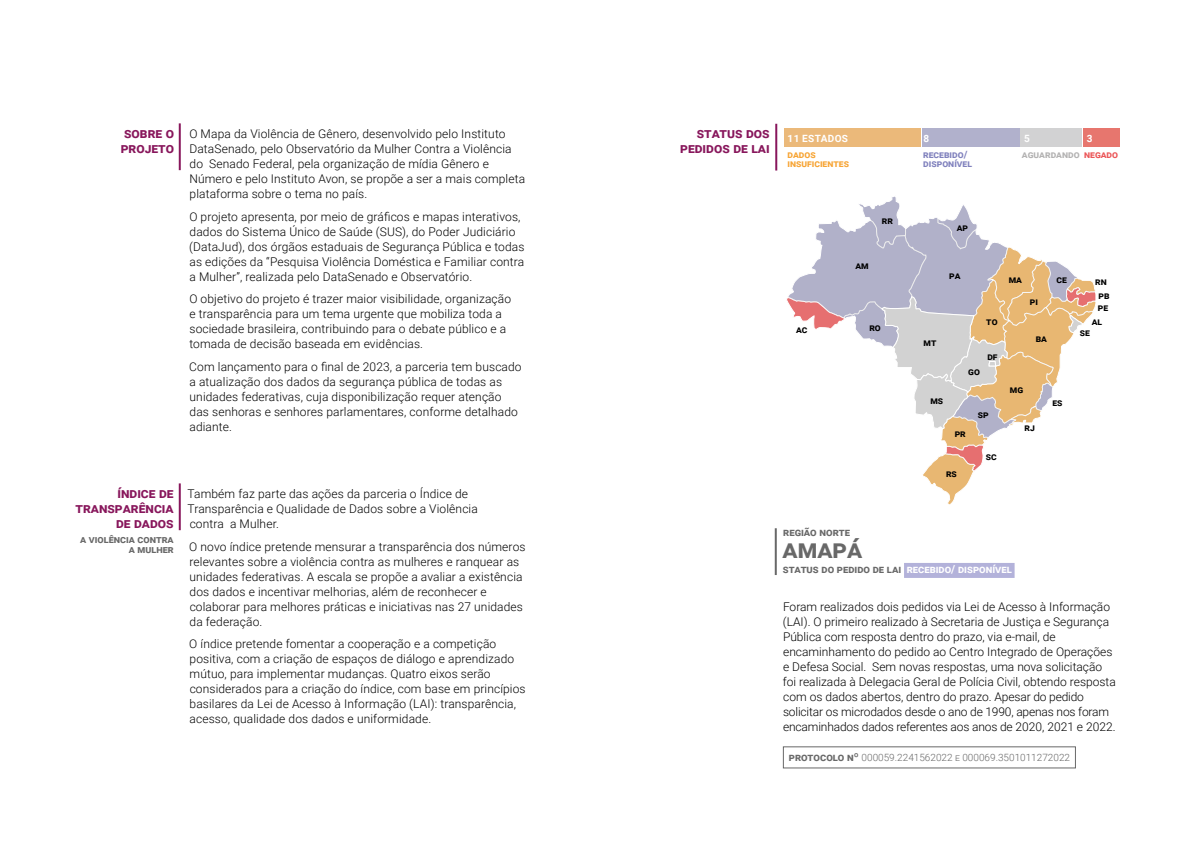
<style>
.page{position:relative;width:1191px;height:842px;background:#fff}
.page>*{position:absolute;margin:0;border:0;box-sizing:border-box;transform-origin:0 0}
.t1{font:700 26px "Roboto";color:#686868}
.t2{font:700 14px/15px "Roboto";color:#88175c;text-align:right}
.t3{font:300 12px/15px "Roboto";letter-spacing:.01em;color:#000}
.t4{font:700 11px "Roboto";color:#686868}
.t5{font:700 10.5px/10px "Roboto";color:#686868;text-align:right}
.t6{font:300 10px "Roboto";color:#686868}
.t7{font:700 10px/9px "Roboto";color:#8081bd}
.t8{font:700 10px/9px "Roboto";color:#f7a433}
.t9{font:700 10px "Roboto";color:#b3b2b2}
.t10{font:700 10px "Roboto";letter-spacing:.035em;color:#fff}
.t11{font:700 9.9px "Roboto";color:#000}
.s1{color:#eb5658}
.s2{color:#fff}
.s3{font-weight:700;font-size:11px}
</style>
<div class="page">
<hr style="left:774px;top:528px;width:2px;height:47px;background:#686868">
<div style="left:922px;top:129px;width:97px;height:18px;background:#b1b1cc"></div>
<div style="left:1020px;top:129px;width:62px;height:18px;background:#d2d2d3"></div>
<hr style="left:775px;top:124px;width:2px;height:47px;background:#88175c">
<svg style="left:787px;top:196px;width:309px;height:309px"></svg>
<div style="left:784px;top:129px;width:137px;height:18px;background:#ebb97a"></div>
<div style="left:1082px;top:129px;width:37px;height:18px;background:#e7766e"></div>
<hr style="left:179px;top:123px;width:2px;height:47px;background:#88175c">
<hr style="left:179px;top:483px;width:2px;height:47px;background:#88175c">
<div style="left:904px;top:563px;width:110px;height:15px;background:#b3b2da"></div>
<div style="left:783px;top:746px;width:293px;height:22px;border:1px solid #686868"></div>
<p class="t2" style="left:121px;top:125px;width:55px;text-align:left">sobre o projeto</p>
<p class="t3" style="left:189px;top:126px;width:337px">O Mapa da Violência de Gênero, desenvolvido pelo Instituto DataSenado, pelo Observatório da Mulher Contra a Violência do Senado Federal, pela organização de mídia Gênero e Número e pelo Instituto Avon, se propõe a ser a mais completa plataforma sobre o tema no país.</p>
<p class="t3" style="left:189px;top:209px;width:337px">O projeto apresenta, por meio de gráficos e mapas interativos, dados do Sistema Único de Saúde (SUS), do Poder Judiciário (DataJud), dos órgãos estaduais de Segurança Pública e todas as edições da “Pesquisa Violência Doméstica e Familiar contra a Mulher”, realizada pelo DataSenado e Observatório.</p>
<p class="t3" style="left:189px;top:291px;width:323px">O objetivo do projeto é trazer maior visibilidade, organização e transparência para um tema urgente que mobiliza toda a sociedade brasileira, contribuindo para o debate público e a tomada de decisão baseada em evidências.</p>
<p class="t3" style="left:189px;top:359px;width:334px">Com lançamento para o final de 2023, a parceria tem buscado a atualização dos dados da segurança pública de todas as unidades federativas, cuja disponibilização requer atenção das senhoras e senhores parlamentares, conforme detalhado adiante.</p>
<p class="t2" style="left:75px;top:485px;width:100px">índice de transparência de dados</p>
<p class="t5" style="left:80px;top:534px;width:95px">a violência contra a mulher</p>
<p class="t3" style="left:188px;top:486px;width:292px">Também faz parte das ações da parceria o Índice de<br>Transparência e Qualidade de Dados sobre a Violência contra a Mulher.</p>
<p class="t3" style="left:189px;top:539px;width:338px">O novo índice pretende mensurar a transparência dos números relevantes sobre a violência contra as mulheres e ranquear as unidades federativas. A escala se propõe a avaliar a existência dos dados e incentivar melhorias, além de reconhecer e colaborar para melhores práticas e iniciativas nas 27 unidades da federação.</p>
<p class="t3" style="left:189px;top:636px;width:338px">O índice pretende fomentar a cooperação e a competição positiva, com a criação de espaços de diálogo e aprendizado mútuo, para implementar mudanças. Quatro eixos serão considerados para a criação do índice, com base em princípios basilares da Lei de Acesso à Informação (LAI): transparência, acesso, qualidade dos dados e uniformidade.</p>
<p class="t2" style="left:680px;top:125px;width:91px">status dos pedidos de lai</p>
<p class="t10" style="left:787px;top:131px;width:62px">11 ESTADOS</p>
<p class="t8" style="left:787px;top:150px;width:63px">dados insuficientes</p>
<p class="t10" style="left:923px;top:131px;width:7px">8</p>
<p class="t10" style="left:1086px;top:131px;width:7px">3</p>
<p class="t7" style="left:923px;top:150px;width:50px">recebido/ disponível</p>
<p class="t10" style="left:1024px;top:131px;width:7px">5</p>
<p class="t9" style="left:1022px;top:148px;width:98px">aguardando <span class="s1">negado</span></p>
<p class="t11" style="left:796px;top:323px;width:13px">ac</p>
<p class="t11" style="left:882px;top:214px;width:13px">rr</p>
<p class="t11" style="left:855px;top:258px;width:15px">am</p>
<p class="t11" style="left:869px;top:320px;width:13px">ro</p>
<p class="t11" style="left:956px;top:220px;width:13px">ap</p>
<p class="t11" style="left:949px;top:268px;width:13px">pa</p>
<p class="t11" style="left:923px;top:336px;width:14px">mt</p>
<p class="t11" style="left:930px;top:394px;width:14px">ms</p>
<p class="t11" style="left:986px;top:314px;width:13px">to</p>
<p class="t11" style="left:968px;top:364px;width:13px">go</p>
<p class="t11" style="left:987px;top:349px;width:12px">df</p>
<p class="t11" style="left:954px;top:426px;width:13px">pr</p>
<p class="t11" style="left:946px;top:466px;width:12px">rs</p>
<p class="t11" style="left:977px;top:407px;width:12px">sp</p>
<p class="t11" style="left:986px;top:450px;width:12px">sc</p>
<p class="t11" style="left:1008px;top:272px;width:15px">ma</p>
<p class="t11" style="left:1030px;top:294px;width:10px">pi</p>
<p class="t11" style="left:1056px;top:272px;width:12px">ce</p>
<p class="t11" style="left:1035px;top:332px;width:13px">ba</p>
<p class="t11" style="left:1010px;top:382px;width:15px">mg</p>
<p class="t11" style="left:1024px;top:421px;width:12px">rj</p>
<p class="t11" style="left:1052px;top:395px;width:12px">es</p>
<p class="t11" style="left:1095px;top:274px;width:13px">rn</p>
<p class="t11" style="left:1098px;top:289px;width:13px">pb</p>
<p class="t11" style="left:1097px;top:300px;width:12px">pe</p>
<p class="t11" style="left:1091px;top:315px;width:12px">al</p>
<p class="t11" style="left:1079px;top:325px;width:12px">se</p>
<p class="t4" style="left:783px;top:524px;width:68px">região norte</p>
<h1 class="t1" style="left:782px;top:531px;width:81px">amapá</h1>
<p class="t4" style="left:782px;top:562px;width:230px">status do pedido de lai <span class="s2">recebido/ disponível</span></p>
<p class="t3" style="left:783px;top:599px;width:334px">Foram realizados dois pedidos via Lei de Acesso à Informação (LAI). O primeiro realizado à Secretaria de Justiça e Segurança Pública com resposta dentro do prazo, via e-mail, de encaminhamento do pedido ao Centro Integrado de Operações e Defesa Social. Sem novas respostas, uma nova solicitação foi realizada à Delegacia Geral de Polícia Civil, obtendo resposta com os dados abertos, dentro do prazo. Apesar do pedido solicitar os microdados desde o ano de 1990, apenas nos foram encaminhados dados referentes aos anos de 2020, 2021 e 2022.</p>
<p class="t6" style="left:789px;top:750px;width:283px"><span class="s3">protocolo nº</span> 000059.2241562022 e 000069.3501011272022</p>
</div>
